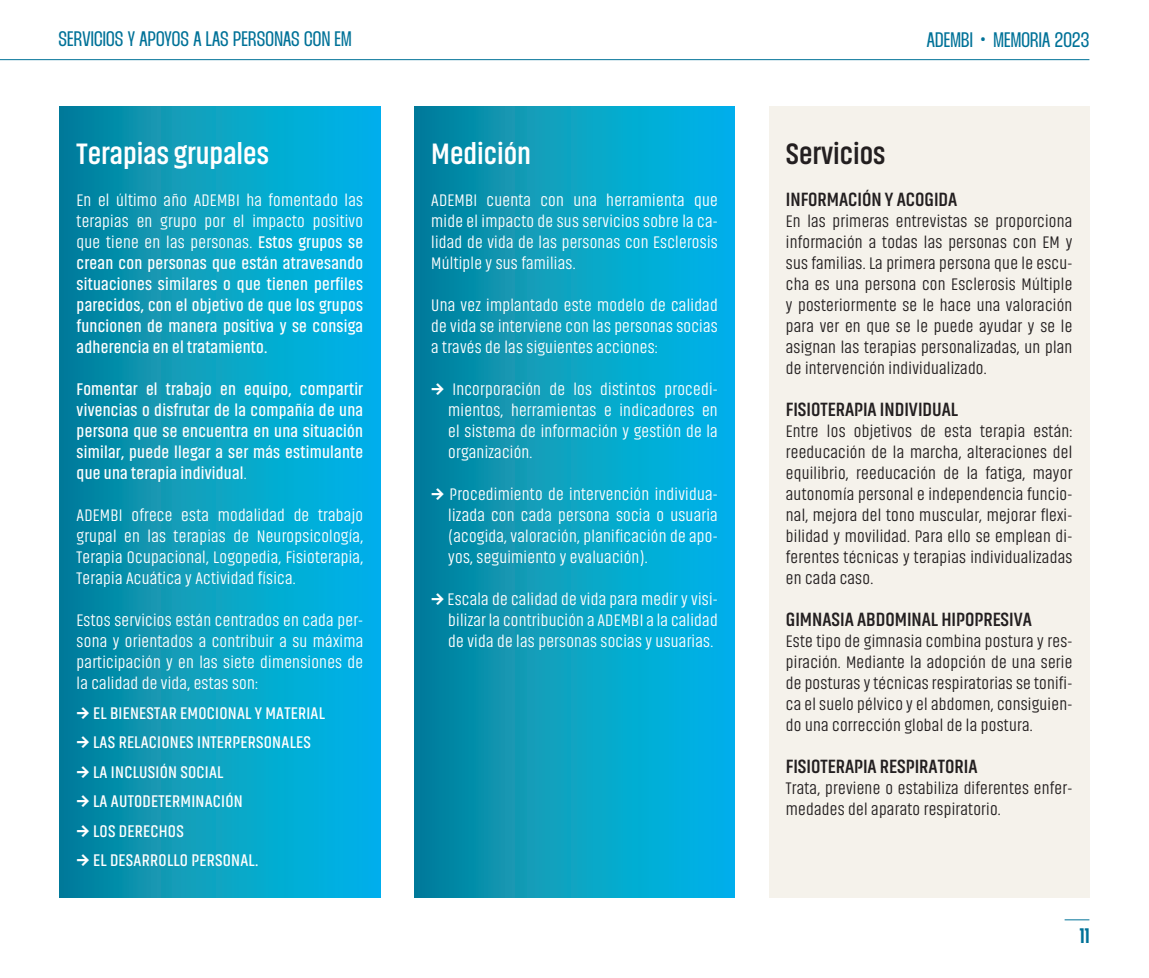
<style>
.page{position:relative;width:1149px;height:978px;background:#fff}
.page>*{position:absolute;margin:0;border:0;box-sizing:border-box;transform-origin:0 0}
.t1{font:700 30px "Akhand";color:#fff}
.t2{font:700 30px "Akhand";color:#231f20}
.t3{font:21px "Thunder LC";letter-spacing:.01em;color:#007298}
.t4{font:900 21px "Thunder";color:#007298}
.t5{font:700 19.5px "Akhand";color:#231f20}
.t6{font:300 17.25px/21px "Akhand";letter-spacing:.015em;color:#fff;text-align:justify}
.t7{font:300 17.25px/21px "Akhand";letter-spacing:.015em;color:#231f20;text-align:justify}
.t8{font:600 17.25px/21px "Akhand";letter-spacing:.015em;color:#fff;text-align:justify}
.s1{font-weight:300}
.s2{font-family:"Campton"}
.s3{font-family:"Campton";font-weight:600}
.s4{font-family:"Thunder Black LC"}
</style>
<div class="page">
<hr style="left:0;top:59px;width:1089px;height:1px;background:#007298">
<svg style="left:1064px;top:919px;width:25px;height:1px"></svg>
<svg style="left:60px;top:106px;width:320px;height:792px;background:#069fc3"></svg>
<svg style="left:414px;top:106px;width:320px;height:792px;background:#069fc2"></svg>
<div style="left:768px;top:106px;width:321px;height:792px;background:#f5f2eb"></div>
<p class="t3" style="left:58px;top:27px;width:294px">SERVICIOS Y APOYOS A LAS PERSONAS CON EM</p>
<p class="t1" style="left:77px;top:138px;width:194px">Terapias grupales</p>
<p class="t8" style="left:77px;top:190px;width:288px"><span class="s1">En el último año ADEMBI ha fomentado las terapias en grupo por el impacto positivo que tiene en las personas.</span> Estos grupos se crean con personas que están atravesando situaciones similares o que tienen perfiles parecidos, con el objetivo de que los grupos funcionen de manera positiva y se consiga adherencia en el tratamiento.</p>
<p class="t8" style="left:77px;top:379px;width:288px">Fomentar el trabajo en equipo, compartir vivencias o disfrutar de la compañía de una persona que se encuentra en una situación similar, puede llegar a ser más estimulante que una terapia individual<span class="s1">.</span></p>
<p class="t6" style="left:77px;top:505px;width:288px">ADEMBI ofrece esta modalidad de trabajo grupal en las terapias de Neuropsicología, Terapia Ocupacional, Logopedia, Fisioterapia, Terapia Acuática y Actividad física.</p>
<p class="t6" style="left:77px;top:610px;width:288px">Estos servicios están centrados en cada per&shy;sona y orientados a contribuir a su máxima participación y en las siete dimensiones de la calidad de vida, estas son:</p>
<p class="t8" style="left:77px;top:702px;width:250px"><span class="s2">→</span> EL BIENESTAR EMOCIONAL Y MATERIAL</p>
<p class="t8" style="left:77px;top:732px;width:235px"><span class="s2">→</span> LAS RELACIONES INTERPERSONALES</p>
<p class="t8" style="left:77px;top:761px;width:148px"><span class="s2">→</span> LA INCLUSIÓN SOCIAL</p>
<p class="t8" style="left:77px;top:791px;width:168px"><span class="s2">→</span> LA AUTODETERMINACIÓN</p>
<p class="t8" style="left:77px;top:820px;width:109px"><span class="s2">→</span> LOS DERECHOS</p>
<p class="t8" style="left:77px;top:850px;width:183px"><span class="s2">→</span> EL DESARROLLO PERSONAL.</p>
<p class="t1" style="left:431px;top:138px;width:101px">Medición</p>
<p class="t6" style="left:431px;top:190px;width:288px">ADEMBI cuenta con una herramienta que mide el impacto de sus servicios sobre la ca&shy;lidad de vida de las personas con Esclerosis Múltiple y sus familias.</p>
<p class="t6" style="left:431px;top:295px;width:288px">Una vez implantado este modelo de calidad de vida se interviene con las personas socias a través de las siguientes acciones:</p>
<p class="t6" style="left:448px;top:379px;width:271px;text-indent:-17px"><span class="s3">→</span> Incorporación de los distintos procedi&shy;mientos, herramientas e indicadores en el sistema de información y gestión de la organización.</p>
<p class="t6" style="left:448px;top:484px;width:271px;text-indent:-17px"><span class="s3">→</span> Procedimiento de intervención individua&shy;lizada con cada persona socia o usuaria (acogida, valoración, planificación de apo&shy;yos, seguimiento y evaluación).</p>
<p class="t6" style="left:448px;top:589px;width:271px;text-indent:-17px"><span class="s3">→</span> Escala de calidad de vida para medir y visi&shy;bilizar la contribución a ADEMBI a la calidad de vida de las personas socias y usuarias.</p>
<p class="t3" style="left:926px;top:28px;width:164px">ADEMBI <span class="s4">·</span> MEMORIA 2023</p>
<p class="t2" style="left:785px;top:138px;width:101px">Servicios</p>
<p class="t5" style="left:785px;top:189px;width:173px">INFORMACIÓN Y ACOGIDA</p>
<p class="t7" style="left:785px;top:211px;width:288px">En las primeras entrevistas se proporciona información a todas las personas con EM y sus familias. La primera persona que le escu&shy;cha es una persona con Esclerosis Múltiple y posteriormente se le hace una valoración para ver en que se le puede ayudar y se le asignan las terapias personalizadas, un plan de intervención individualizado.</p>
<p class="t5" style="left:785px;top:399px;width:174px">FISIOTERAPIA INDIVIDUAL</p>
<p class="t7" style="left:785px;top:421px;width:288px">Entre los objetivos de esta terapia están: reeducación de la marcha, alteraciones del equilibrio, reeducación de la fatiga, mayor autonomía personal e independencia funcio&shy;nal, mejora del tono muscular, mejorar flexi&shy;bilidad y movilidad. Para ello se emplean di&shy;ferentes técnicas y terapias individualizadas en cada caso.</p>
<p class="t5" style="left:785px;top:609px;width:247px">GIMNASIA ABDOMINAL HIPOPRESIVA</p>
<p class="t7" style="left:785px;top:631px;width:288px">Este tipo de gimnasia combina postura y res&shy;piración. Mediante la adopción de una serie de posturas y técnicas respiratorias se tonifi&shy;ca el suelo pélvico y el abdomen, consiguien&shy;do una corrección global de la postura.</p>
<p class="t5" style="left:785px;top:756px;width:193px">FISIOTERAPIA RESPIRATORIA</p>
<p class="t7" style="left:785px;top:778px;width:288px">Trata, previene o estabiliza diferentes enfer&shy;medades del aparato respiratorio.</p>
<p class="t4" style="left:1079px;top:924px;width:11px">11</p>
</div>
